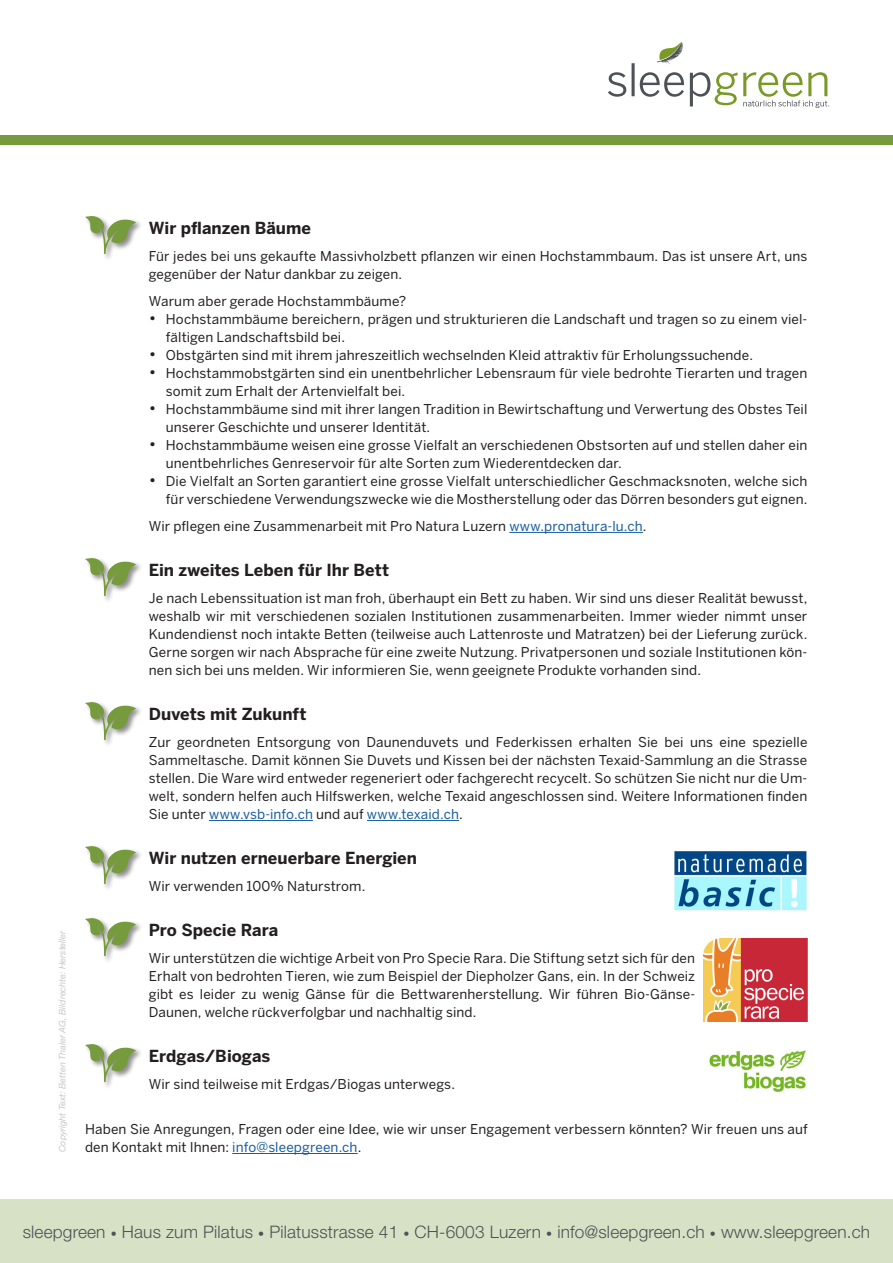
<style>
.page{position:relative;width:893px;height:1263px;background:#fff}
.page>*{position:absolute;margin:0;border:0;box-sizing:border-box;transform-origin:0 0}
.t1{font:300 17.25px "Helvetica Neue LT Std";letter-spacing:.01em;color:#4e5256}
.Zwischentitel{font:700 16.5px "Benton Sans";color:#231f20}
.Lauftext{font:13.5px/18px "Benton Sans";letter-spacing:.01em;color:#231f20}
.Copyright{font:italic 9px "Helvetica Neue LT Std";color:#c7c8ca}
.s1{font-size:16.5px}
.s2{color:#175d9e}
.s3{font-size:12px}
</style>
<div class="page">
<div style="left:0;top:1199px;width:893px;height:64px;background:#d6e1c5"></div>
<div style="left:0;top:135px;width:893px;height:10px;background:#769b3d"></div>
<svg style="left:608px;top:42px;width:221px;height:66px"></svg>
<hr style="left:509px;top:532px;width:134px;height:1px;background:#175d9e">
<hr style="left:209px;top:820px;width:104px;height:1px;background:#175d9e">
<hr style="left:367px;top:820px;width:92px;height:1px;background:#175d9e">
<img style="left:674px;top:850px;width:133px;height:61px">
<div style="left:84px;top:214px;width:59px;height:47px;background:#231f20;opacity:.5"></div>
<svg style="left:85px;top:214px;width:51px;height:40px"></svg>
<div style="left:84px;top:556px;width:59px;height:47px;background:#231f20;opacity:.5"></div>
<svg style="left:85px;top:556px;width:51px;height:40px"></svg>
<div style="left:84px;top:700px;width:59px;height:47px;background:#231f20;opacity:.5"></div>
<svg style="left:85px;top:700px;width:51px;height:40px"></svg>
<div style="left:84px;top:844px;width:59px;height:47px;background:#231f20;opacity:.5"></div>
<svg style="left:85px;top:844px;width:51px;height:40px"></svg>
<div style="left:84px;top:916px;width:59px;height:47px;background:#231f20;opacity:.5"></div>
<svg style="left:85px;top:916px;width:51px;height:40px"></svg>
<hr style="left:232px;top:1153px;width:126px;height:1px;background:#175d9e">
<img style="left:704px;top:938px;width:103px;height:83px">
<img style="left:709px;top:1050px;width:97px;height:42px">
<div style="left:84px;top:1042px;width:59px;height:47px;background:#231f20;opacity:.5"></div>
<svg style="left:85px;top:1042px;width:51px;height:40px"></svg>
<p class="Copyright" style="left:57px;top:1152px;width:223px;rotate:-90deg">Copyright Text: Betten Thaler AG, Bildrechte: Hersteller</p>
<p class="Zwischentitel" style="left:149px;top:218px;width:164px">Wir pflanzen Bäume</p>
<p class="Lauftext" style="left:149px;top:247px;width:660px">Für jedes bei uns gekaufte Massivholzbett pflanzen wir einen Hochstammbaum. Das ist unsere Art, uns gegenüber der Natur dankbar zu zeigen.</p>
<p class="Lauftext" style="left:149px;top:292px;width:259px">Warum aber gerade Hochstammbäume?</p>
<p class="Lauftext" style="left:166px;top:310px;width:643px;text-indent:-17px"><span class="s1">•</span> Hochstammbäume bereichern, prägen und strukturieren die Landschaft und tragen so zu einem viel&shy;fältigen Landschaftsbild bei.</p>
<p class="Lauftext" style="left:149px;top:346px;width:606px"><span class="s1">•</span> Obstgärten sind mit ihrem jahreszeitlich wechselnden Kleid attraktiv für Erholungssuchende.</p>
<p class="Lauftext" style="left:166px;top:364px;width:643px;text-indent:-17px"><span class="s1">•</span> Hochstammobstgärten sind ein unentbehrlicher Lebensraum für viele bedrohte Tierarten und tragen somit zum Erhalt der Artenvielfalt bei.</p>
<p class="Lauftext" style="left:166px;top:400px;width:643px;text-indent:-17px"><span class="s1">•</span> Hochstammbäume sind mit ihrer langen Tradition in Bewirtschaftung und Verwertung des Obstes Teil unserer Geschichte und unserer Identität.</p>
<p class="Lauftext" style="left:166px;top:436px;width:643px;text-indent:-17px"><span class="s1">•</span> Hochstammbäume weisen eine grosse Vielfalt an verschiedenen Obstsorten auf und stellen daher ein unentbehrliches Genreservoir für alte Sorten zum Wiederentdecken dar.</p>
<p class="Lauftext" style="left:149px;top:472px;width:660px;text-align:right"><span class="s1">•</span> Die Vielfalt an Sorten garantiert eine grosse Vielfalt unterschiedlicher Geschmacksnoten, welche sich für verschiedene Verwendungszwecke wie die Mostherstellung oder das Dörren besonders gut eignen.</p>
<p class="Lauftext" style="left:149px;top:517px;width:499px">Wir pflegen eine Zusammenarbeit mit Pro Natura Luzern <span class="s2">www.pronatura-lu.ch</span>.</p>
<p class="Zwischentitel" style="left:149px;top:560px;width:242px">Ein zweites Leben für Ihr Bett</p>
<p class="Lauftext" style="left:149px;top:589px;width:660px;text-align:justify">Je nach Lebenssituation ist man froh, überhaupt ein Bett zu haben. Wir sind uns dieser Realität bewusst, weshalb wir mit verschiedenen sozialen Institutionen zusammenarbeiten. Immer wieder nimmt unser Kundendienst noch intakte Betten (teilweise auch Lattenroste und Matratzen) bei der Lieferung zurück.<br>Gerne sorgen wir nach Absprache für eine zweite Nutzung. Privatpersonen und soziale Institutionen kön&shy;nen sich bei uns melden. Wir informieren Sie, wenn geeignete Produkte vorhanden sind.</p>
<p class="Zwischentitel" style="left:149px;top:704px;width:159px">Duvets mit Zukunft</p>
<p class="Lauftext" style="left:149px;top:733px;width:660px;text-align:justify">Zur geordneten Entsorgung von Daunenduvets und Federkissen erhalten Sie bei uns eine spezielle Sammeltasche. Damit können Sie Duvets und Kissen bei der nächsten Texaid-Sammlung an die Strasse stellen. Die Ware wird entweder regeneriert oder fachgerecht recycelt. So schützen Sie nicht nur die Um&shy;welt, sondern helfen auch Hilfswerken, welche Texaid angeschlossen sind. Weitere Informationen finden Sie unter <span class="s2">www.vsb-info.ch</span> und auf <span class="s2">www.texaid.ch</span>.</p>
<p class="Zwischentitel" style="left:149px;top:848px;width:270px">Wir nutzen erneuerbare Energien</p>
<p class="Lauftext" style="left:149px;top:877px;width:218px">Wir verwenden 100% Naturstrom.</p>
<p class="Zwischentitel" style="left:149px;top:920px;width:131px">Pro Specie Rara</p>
<p class="Lauftext" style="left:149px;top:949px;width:548px;text-align:justify">Wir unterstützen die wichtige Arbeit von Pro Specie Rara. Die Stiftung setzt sich für den Erhalt von bedrohten Tieren, wie zum Beispiel der Diepholzer Gans, ein. In der Schweiz gibt es leider zu wenig Gänse für die Bettwarenherstellung. Wir führen Bio-Gänse-Daunen, welche rückverfolgbar und nachhaltig sind.</p>
<p class="Zwischentitel" style="left:149px;top:1046px;width:123px">Erdgas/Biogas</p>
<p class="Lauftext" style="left:149px;top:1075px;width:308px">Wir sind teilweise mit Erdgas/Biogas unterwegs.</p>
<p class="Lauftext" style="left:85px;top:1120px;width:724px">Haben Sie Anregungen, Fragen oder eine Idee, wie wir unser Engagement verbessern könnten? Wir freuen uns auf den Kontakt mit Ihnen: <span class="s2">info@sleepgreen.ch</span>.</p>
<p class="t1" style="left:23px;top:1221px;width:849px">sleepgreen <span class="s3">•</span> Haus zum Pilatus <span class="s3">•</span> Pilatusstrasse 41 <span class="s3">•</span> CH-6003 Luzern <span class="s3">•</span> info@sleepgreen.ch <span class="s3">•</span> www.sleepgreen.ch</p>
</div>
